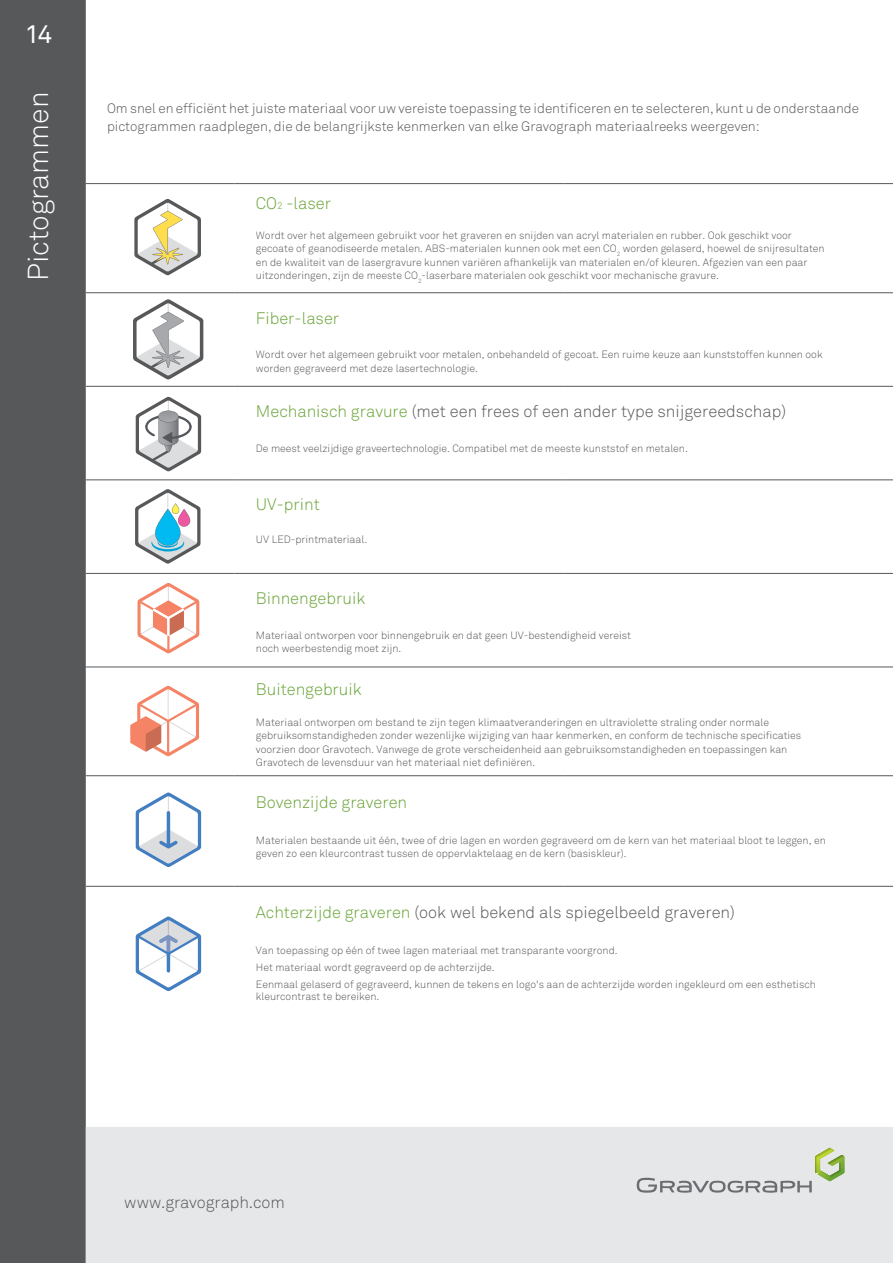
<style>
.page{position:relative;width:893px;height:1263px;background:#fff}
.page>*{position:absolute;margin:0;border:0;box-sizing:border-box;transform-origin:0 0}
.t1{font:300 28.5px "Akkurat Std";color:#fff}
.Titre_page_matière_g{font:25.5px "Akkurat Std";color:#fff}
.t2{font:300 16.5px "Akkurat Std";color:#57585a}
.t3{font:300 16.5px "Akkurat Std";color:#68a335}
.t4{font:300 13.5px/18px "Akkurat Std";color:#57585a}
.t5{font:300 10.5px/13.5px "Akkurat Std";color:#57585a}
.s1{font-size:9.6px}
.s2{color:#68a335}
</style>
<div class="page">
<svg style="left:133px;top:299px;width:71px;height:81px"></svg>
<svg style="left:135px;top:396px;width:67px;height:76px"></svg>
<svg style="left:137px;top:583px;width:63px;height:71px"></svg>
<svg style="left:130px;top:685px;width:69px;height:72px"></svg>
<svg style="left:135px;top:916px;width:67px;height:75px"></svg>
<svg style="left:135px;top:792px;width:67px;height:75px"></svg>
<svg style="left:135px;top:489px;width:66px;height:75px"></svg>
<svg style="left:134px;top:199px;width:67px;height:77px"></svg>
<div style="left:0;top:0;width:86px;height:1263px;background:#57585a"></div>
<div style="left:86px;top:1127px;width:807px;height:136px;background:#e6e7e9"></div>
<hr style="left:86px;top:292px;width:149px;height:1px;background:#57585a">
<hr style="left:235px;top:292px;width:329px;height:1px;background:#57585a">
<hr style="left:564px;top:292px;width:329px;height:1px;background:#57585a">
<hr style="left:235px;top:480px;width:329px;height:1px;background:#57585a">
<hr style="left:564px;top:480px;width:329px;height:1px;background:#57585a">
<hr style="left:235px;top:573px;width:329px;height:1px;background:#57585a">
<hr style="left:564px;top:573px;width:329px;height:1px;background:#57585a">
<hr style="left:86px;top:386px;width:149px;height:1px;background:#57585a">
<hr style="left:235px;top:386px;width:329px;height:1px;background:#57585a">
<hr style="left:564px;top:386px;width:329px;height:1px;background:#57585a">
<hr style="left:86px;top:480px;width:149px;height:1px;background:#57585a">
<hr style="left:86px;top:573px;width:149px;height:1px;background:#57585a">
<hr style="left:86px;top:667px;width:149px;height:1px;background:#57585a">
<hr style="left:235px;top:667px;width:329px;height:1px;background:#57585a">
<hr style="left:564px;top:667px;width:329px;height:1px;background:#57585a">
<hr style="left:86px;top:775px;width:149px;height:1px;background:#57585a">
<hr style="left:235px;top:775px;width:329px;height:1px;background:#57585a">
<hr style="left:564px;top:775px;width:329px;height:1px;background:#57585a">
<hr style="left:86px;top:886px;width:149px;height:1px;background:#57585a">
<hr style="left:235px;top:886px;width:329px;height:1px;background:#57585a">
<hr style="left:564px;top:886px;width:329px;height:1px;background:#57585a">
<hr style="left:86px;top:183px;width:149px;height:1px;background:#57585a">
<hr style="left:235px;top:183px;width:329px;height:1px;background:#57585a">
<hr style="left:564px;top:183px;width:329px;height:1px;background:#57585a">
<svg style="left:637px;top:1148px;width:207px;height:45px;background:#d5d8d4"></svg>
<p class="Titre_page_matière_g" style="left:25px;top:20px;width:29px">14</p>
<p class="Titre_page_matière_g" style="left:31px;top:20px;width:41px">114</p>
<p class="t1" style="left:21px;top:281px;width:190px;rotate:-90deg">Pictogrammen</p>
<p class="t4" style="left:107px;top:100px;width:753px">Om snel en efficiënt het juiste materiaal voor uw vereiste toepassing te identificeren en te selecteren, kunt u de onderstaande pictogrammen raadplegen, die de belangrijkste kenmerken van elke Gravograph materiaalreeks weergeven:</p>
<p class="t3" style="left:256px;top:194px;width:77px">CO<span class="s1">2</span> -laser</p>
<p class="t5" style="left:256px;top:228px;width:570px">Wordt over het algemeen gebruikt voor het graveren en snijden van acryl materialen en rubber. Ook geschikt voor gecoate of geanodiseerde metalen. ABS-materialen kunnen ook met een CO<sub>2</sub> worden gelaserd, hoewel de snijresultaten en de kwaliteit van de lasergravure kunnen variëren afhankelijk van materialen en/of kleuren. Afgezien van een paar uitzonderingen, zijn de meeste CO<sub>2</sub>-laserbare materialen ook geschikt voor mechanische gravure.</p>
<p class="t3" style="left:256px;top:308px;width:85px">Fiber-laser</p>
<p class="t5" style="left:256px;top:348px;width:568px">Wordt over het algemeen gebruikt voor metalen, onbehandeld of gecoat. Een ruime keuze aan kunststoffen kunnen ook worden gegraveerd met deze lasertechnologie.</p>
<p class="t2" style="left:256px;top:402px;width:532px"><span class="s2">Mechanisch gravure</span> (met een frees of een ander type snijgereedschap)</p>
<p class="t5" style="left:256px;top:441px;width:433px">De meest veelzijdige graveertechnologie. Compatibel met de meeste kunststof en metalen.</p>
<p class="t3" style="left:256px;top:494px;width:65px">UV-print</p>
<p class="t5" style="left:256px;top:533px;width:113px">UV LED-printmateriaal.</p>
<p class="t3" style="left:256px;top:589px;width:111px">Binnengebruik</p>
<p class="t5" style="left:256px;top:628px;width:377px">Materiaal ontworpen voor binnengebruik en dat geen UV-bestendigheid vereist noch weerbestendig moet zijn.</p>
<p class="t3" style="left:256px;top:679px;width:107px">Buitengebruik</p>
<p class="t5" style="left:256px;top:715px;width:547px">Materiaal ontworpen om bestand te zijn tegen klimaatveranderingen en ultraviolette straling onder normale gebruiksomstandigheden zonder wezenlijke wijziging van haar kenmerken, en conform de technische specificaties voorzien door Gravotech. Vanwege de grote verscheidenheid aan gebruiksomstandigheden en toepassingen kan Gravotech de levensduur van het materiaal niet definiëren.</p>
<p class="t3" style="left:256px;top:792px;width:153px">Bovenzijde graveren</p>
<p class="t5" style="left:256px;top:833px;width:571px">Materialen bestaande uit één, twee of drie lagen en worden gegraveerd om de kern van het materiaal bloot te leggen, en geven zo een kleurcontrast tussen de oppervlaktelaag en de kern (basiskleur).</p>
<p class="t2" style="left:256px;top:903px;width:481px"><span class="s2">Achterzijde graveren</span> (ook wel bekend als spiegelbeeld graveren)</p>
<p class="t5" style="left:256px;top:944px;width:363px">Van toepassing op één of twee lagen materiaal met transparante voorgrond.</p>
<p class="t5" style="left:256px;top:960px;width:240px">Het materiaal wordt gegraveerd op de achterzijde.</p>
<p class="t5" style="left:256px;top:978px;width:561px;line-height:12.6px">Eenmaal gelaserd of gegraveerd, kunnen de tekens en logo's aan de achterzijde worden ingekleurd om een esthetisch kleurcontrast te bereiken.</p>
<p class="t2" style="left:124px;top:1192px;width:162px">www.gravograph.com</p>
</div>
